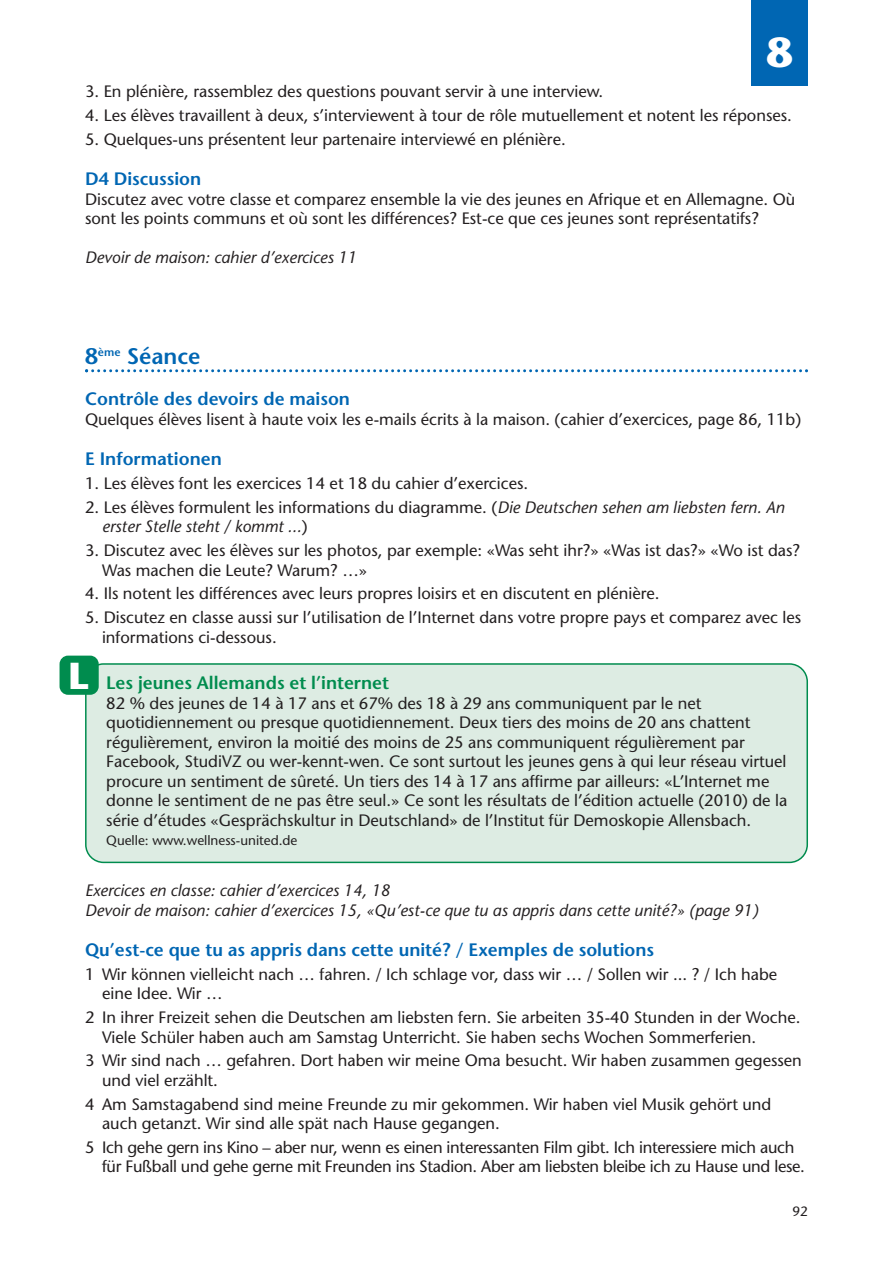
<style>
.page{position:relative;width:893px;height:1263px;background:#fff}
.page>*{position:absolute;margin:0;border:0;box-sizing:border-box;transform-origin:0 0}
.t1{font:700 42px "Stone Sans";color:#fff}
.t2{font:700 37.5px "Stone Sans";color:#fff}
.t3{font:600 22.5px "Stone Sans";color:#0066b3}
.t4{font:600 18px "Stone Sans";color:#0066b3}
.t5{font:600 18px "Stone Sans";color:#008c4e}
.t6{font:16.5px/19.5px "Stone Sans";color:#231f20}
.t7{font:italic 16.5px/19.5px "Stone Sans";color:#231f20}
.t8{font:13.5px "Stone Sans";color:#231f20}
.s1{font-style:normal}
</style>
<div class="page">
<div style="left:85px;top:663px;width:723px;height:200px;background:#ddece3"></div>
<div style="left:60px;top:656px;width:39px;height:39px;background:#008c4e;border-radius:9px"></div>
<div style="left:751px;top:0;width:57px;height:85px;background:#0066b3"></div>
<svg style="left:85px;top:369px;width:723px;height:3px"></svg>
<h1 class="t1" style="left:766px;top:36px;width:28px">8</h1>
<p class="t6" style="left:85px;top:83px;width:520px">3. En plénière, rassemblez des questions pouvant servir à une interview.</p>
<p class="t6" style="left:85px;top:107px;width:708px">4. Les élèves travaillent à deux, s’interviewent à tour de rôle mutuellement et notent les réponses.</p>
<p class="t6" style="left:85px;top:131px;width:482px">5. Quelques-uns présentent leur partenaire interviewé en plénière.</p>
<p class="t4" style="left:85px;top:172px;width:118px">D4 Discussion</p>
<p class="t6" style="left:85px;top:191px;width:712px">Discutez avec votre classe et comparez ensemble la vie des jeunes en Afrique et en Allemagne. Où sont les points communs et où sont les différences? Est-ce que ces jeunes sont représentatifs?</p>
<p class="t7" style="left:85px;top:249px;width:273px">Devoir de maison: cahier d’exercices 11</p>
<h3 class="t3" style="left:85px;top:347px;width:117px">8<sup>ème</sup> Séance</h3>
<p class="t4" style="left:85px;top:392px;width:267px">Contrôle des devoirs de maison</p>
<p class="t6" style="left:85px;top:411px;width:718px">Quelques élèves lisent à haute voix les e-mails écrits à la maison. (cahier d’exercices, page 86, 11b)</p>
<p class="t4" style="left:85px;top:452px;width:138px">E Informationen</p>
<p class="t6" style="left:85px;top:475px;width:445px">1. Les élèves font les exercices 14 et 18 du cahier d’exercices.</p>
<p class="t7" style="left:102px;top:499px;width:684px;text-indent:-17px"><span class="s1">2. Les élèves formulent les informations du diagramme. (</span>Die Deutschen sehen am liebsten fern. An erster Stelle steht / kommt ...<span class="s1">)</span></p>
<p class="t6" style="left:102px;top:542px;width:699px;text-indent:-17px">3. Discutez avec les élèves sur les photos, par exemple: «Was seht ihr?» «Was ist das?» «Wo ist das?<br>Was machen die Leute? Warum? …»</p>
<p class="t6" style="left:85px;top:586px;width:576px">4. Ils notent les différences avec leurs propres loisirs et en discutent en plénière.</p>
<p class="t6" style="left:102px;top:609px;width:701px;text-indent:-17px">5. Discutez en classe aussi sur l’utilisation de l’Internet dans votre propre pays et comparez avec les informations ci-dessous.</p>
<p class="t5" style="left:106px;top:676px;width:284px">Les jeunes Allemands et l’internet</p>
<p class="t6" style="left:106px;top:695px;width:682px">82 % des jeunes de 14 à 17 ans et 67% des 18 à 29 ans communiquent par le net quotidiennement ou presque quotidiennement. Deux tiers des moins de 20 ans chattent régulièrement, environ la moitié des moins de 25 ans communiquent régulièrement par Facebook, StudiVZ ou wer-kennt-wen. Ce sont surtout les jeunes gens à qui leur réseau virtuel procure un sentiment de sûreté. Un tiers des 14 à 17 ans affirme par ailleurs: «L’Internet me donne le sentiment de ne pas être seul.» Ce sont les résultats de l’édition actuelle (2010) de la série d’études «Gesprächskultur in Deutschland» de l’Institut für Demoskopie Allensbach.</p>
<p class="t8" style="left:106px;top:835px;width:193px">Quelle: www.wellness-united.de</p>
<p class="t7" style="left:85px;top:882px;width:675px">Exercices en classe: cahier d’exercices 14, 18<br>Devoir de maison: cahier d’exercices 15, «Qu’est-ce que tu as appris dans cette unité?» (page 91)</p>
<p class="t4" style="left:85px;top:943px;width:571px">Qu’est-ce que tu as appris dans cette unité? / Exemples de solutions</p>
<p class="t6" style="left:102px;top:966px;width:677px;text-indent:-17px">1 Wir können vielleicht nach … fahren. / Ich schlage vor, dass wir … / Sollen wir ... ? / Ich habe eine Idee. Wir …</p>
<p class="t6" style="left:102px;top:1009px;width:700px;text-indent:-17px">2 In ihrer Freizeit sehen die Deutschen am liebsten fern. Sie arbeiten 35-40 Stunden in der Woche.<br>Viele Schüler haben auch am Samstag Unterricht. Sie haben sechs Wochen Sommerferien.</p>
<p class="t6" style="left:102px;top:1053px;width:701px;text-indent:-17px">3 Wir sind nach … gefahren. Dort haben wir meine Oma besucht. Wir haben zusammen gegessen und viel erzählt.</p>
<p class="t6" style="left:102px;top:1096px;width:671px;text-indent:-17px">4 Am Samstagabend sind meine Freunde zu mir gekommen. Wir haben viel Musik gehört und auch getanzt. Wir sind alle spät nach Hause gegangen.</p>
<p class="t6" style="left:102px;top:1139px;width:704px;text-indent:-17px">5 Ich gehe gern ins Kino – aber nur, wenn es einen interessanten Film gibt. Ich interessiere mich auch für Fußball und gehe gerne mit Freunden ins Stadion. Aber am liebsten bleibe ich zu Hause und lese.</p>
<h2 class="t2" style="left:69px;top:662px;width:22px">L</h2>
<p class="t8" style="left:792px;top:1206px;width:17px">92</p>
</div>
